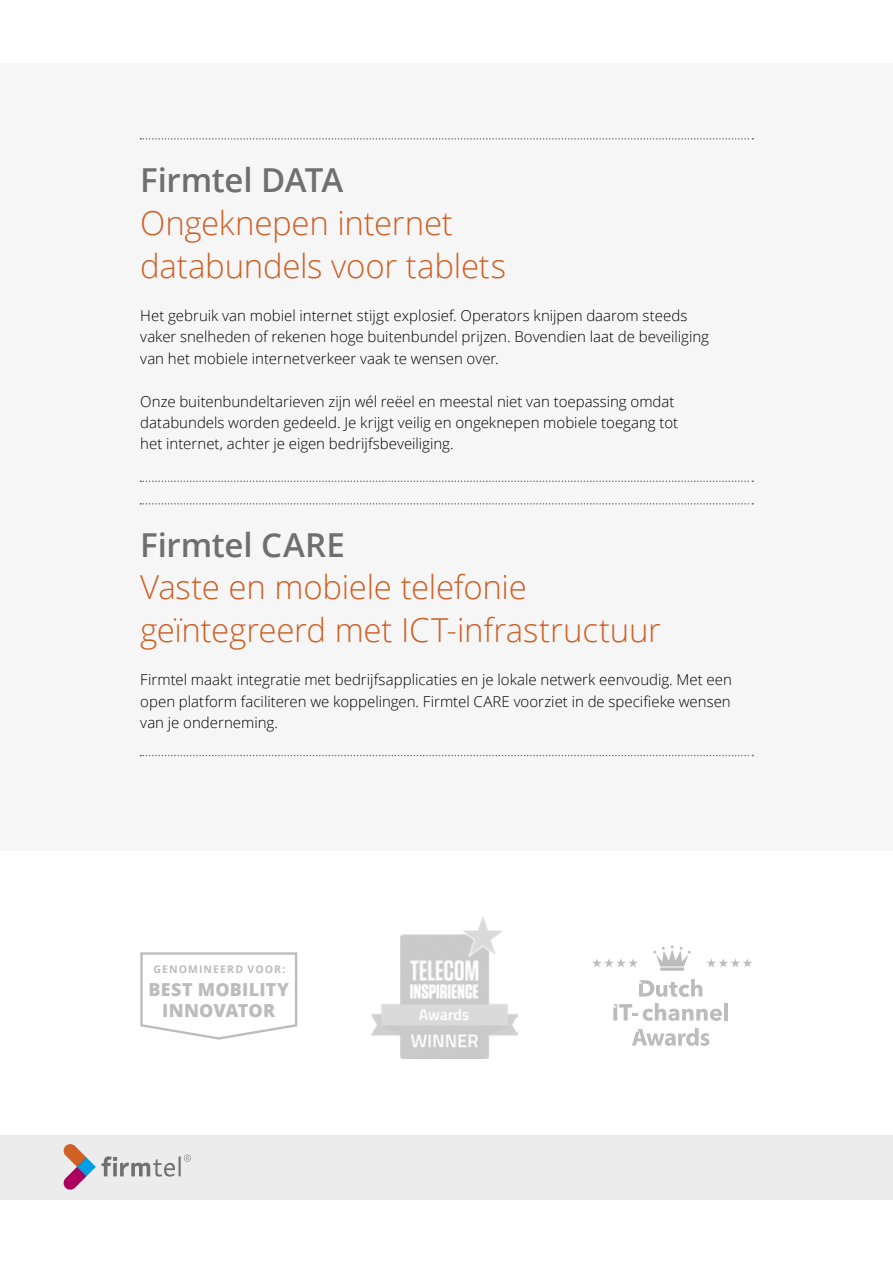
<style>
.page{position:relative;width:893px;height:1263px;background:#fff}
.page>*{position:absolute;margin:0;border:0;box-sizing:border-box;transform-origin:0 0}
.t1{font:300 33px/42.9px "Open Sans";letter-spacing:-.01em;color:#cf6026}
.t2{font:600 33px "Open Sans";letter-spacing:-.005em;color:#706f6f}
.t3{font:800 18px/21.1px "Open Sans";letter-spacing:.015em;color:#bcbcbc;text-align:center}
.t4{font:300 15px/21.5px "Open Sans";color:#000}
.t5{font:700 10.5px "Open Sans";letter-spacing:.1em;color:#bcbcbc}
</style>
<div class="page">
<div style="left:0;top:64px;width:893px;height:1071px;background:#f6f6f6"></div>
<div style="left:0;top:1135px;width:893px;height:64px;background:#ececec"></div>
<svg style="left:63px;top:1144px;width:33px;height:46px"></svg>
<svg style="left:102px;top:1156px;width:73px;height:20px"></svg>
<hr style="left:179px;top:1156px;width:2px;height:20px;background:#70706f">
<svg style="left:184px;top:1154px;width:7px;height:7px"></svg>
<svg style="left:140px;top:138px;width:613px;height:2px"></svg>
<svg style="left:140px;top:503px;width:613px;height:2px"></svg>
<svg style="left:140px;top:480px;width:613px;height:2px"></svg>
<svg style="left:140px;top:755px;width:613px;height:1px"></svg>
<div style="left:0;top:851px;width:893px;height:284px;background:#fff"></div>
<svg style="left:592px;top:959px;width:46px;height:8px"></svg>
<svg style="left:707px;top:958px;width:45px;height:9px"></svg>
<svg style="left:639px;top:979px;width:63px;height:18px"></svg>
<hr style="left:724px;top:1003px;width:4px;height:17px;background:#bcbcbc">
<svg style="left:613px;top:1003px;width:109px;height:18px"></svg>
<svg style="left:632px;top:1028px;width:77px;height:18px"></svg>
<svg style="left:660px;top:967px;width:24px;height:4px"></svg>
<svg style="left:653px;top:945px;width:38px;height:21px"></svg>
<img style="left:371px;top:917px;width:147px;height:141px">
<svg style="left:140px;top:952px;width:158px;height:88px"></svg>
<h1 class="t2" style="left:140px;top:158px;width:204px">Firmtel DATA</h1>
<h1 class="t1" style="left:140px;top:201px;width:367px">Ongeknepen internet databundels voor tablets</h1>
<p class="t4" style="left:140px;top:304px;width:570px">Het gebruik van mobiel internet stijgt explosief. Operators knijpen daarom steeds vaker snelheden of rekenen hoge buitenbundel prijzen. Bovendien laat de beveiliging van het mobiele internetverkeer vaak te wensen over.</p>
<p class="t4" style="left:140px;top:390px;width:539px">Onze buitenbundeltarieven zijn wél reëel en meestal niet van toepassing omdat databundels worden gedeeld. Je krijgt veilig en ongeknepen mobiele toegang tot het internet, achter je eigen bedrijfsbeveiliging.</p>
<h1 class="t2" style="left:140px;top:522px;width:206px">Firmtel CARE</h1>
<h1 class="t1" style="left:140px;top:565px;width:522px">Vaste en mobiele telefonie geïntegreerd met ICT-infrastructuur</h1>
<p class="t4" style="left:140px;top:668px;width:593px;text-align:justify">Firmtel maakt integratie met bedrijfsapplicaties en je lokale netwerk eenvoudig. Met een open platform faciliteren we koppelingen. Firmtel CARE voorziet in de specifieke wensen van je onderneming.</p>
<p class="t5" style="left:153px;top:962px;width:134px">GENOMINEERD VOOR:</p>
<p class="t3" style="left:148px;top:977px;width:142px">BEST MOBILITY<br>INNOVATOR</p>
</div>
